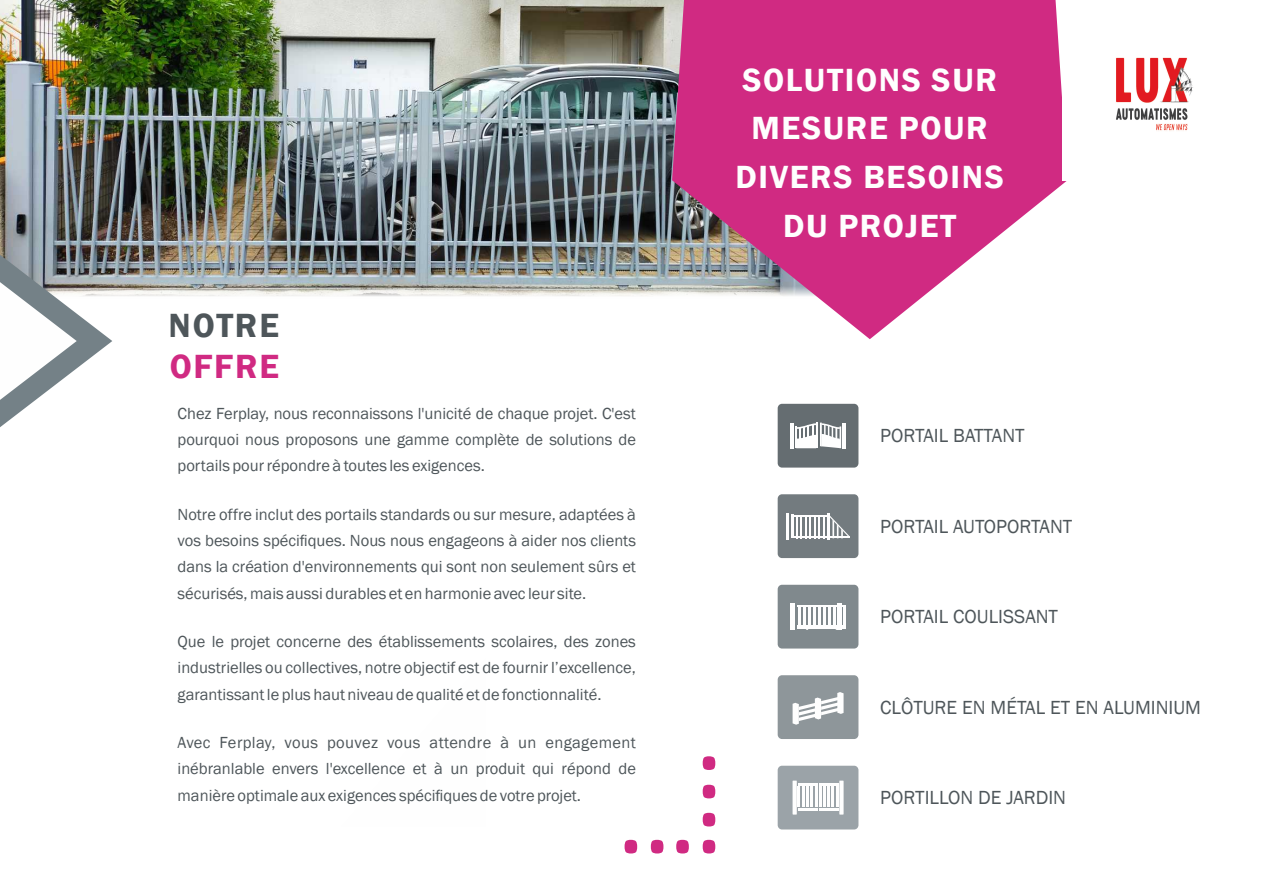
<style>
.page{position:relative;width:1263px;height:893px;background:#fff}
.page>*{position:absolute;margin:0;border:0;box-sizing:border-box;transform-origin:0 0}
.t1{font:600 34.5px "Franklin Gothic";letter-spacing:.05em;color:#4e565a}
.t2{font:600 34.5px "Franklin Gothic";letter-spacing:.05em;color:#d02a82}
.t3{font:600 33px/48.6px "Franklin Gothic";letter-spacing:.05em;color:#fefefe;text-align:center}
.t4{font:19.5px "Franklin Gothic";color:#4e565a}
.t5{font:16.5px/26.2px "Franklin Gothic";color:#4e565a;text-align:justify}
</style>
<div class="page">
<img style="left:0;top:0;width:672px;height:286px">
<svg style="left:112px;top:286px;width:560px;height:10px"></svg>
<svg style="left:672px;top:0;width:395px;height:339px;fill:#d02a82"></svg>
<div style="left:778px;top:404px;width:80px;height:64px;background:#656d71;border-radius:4px"></div>
<hr style="left:795px;top:426px;width:2px;height:22px;background:#fefefe">
<hr style="left:790px;top:423px;width:4px;height:25px;background:#fefefe">
<hr style="left:842px;top:423px;width:4px;height:25px;background:#fefefe">
<svg style="left:797px;top:423px;width:44px;height:25px"></svg>
<svg style="left:778px;top:585px;width:80px;height:63px"></svg>
<hr style="left:803px;top:605px;width:2px;height:23px;background:#fefefe">
<hr style="left:808px;top:605px;width:2px;height:23px;background:#fefefe">
<hr style="left:818px;top:605px;width:2px;height:23px;background:#fefefe">
<hr style="left:823px;top:605px;width:2px;height:23px;background:#fefefe">
<hr style="left:834px;top:605px;width:2px;height:23px;background:#fefefe">
<hr style="left:838px;top:605px;width:2px;height:23px;background:#fefefe">
<svg style="left:778px;top:675px;width:80px;height:64px;background:#9da4a8"></svg>
<svg style="left:778px;top:494px;width:80px;height:64px;background:#888f92"></svg>
<svg style="left:703px;top:756px;width:12px;height:14px"></svg>
<svg style="left:703px;top:785px;width:12px;height:13px"></svg>
<svg style="left:703px;top:840px;width:12px;height:13px"></svg>
<svg style="left:703px;top:813px;width:12px;height:13px"></svg>
<svg style="left:676px;top:840px;width:13px;height:13px"></svg>
<svg style="left:651px;top:840px;width:12px;height:13px"></svg>
<svg style="left:624px;top:840px;width:13px;height:13px"></svg>
<svg style="left:0;top:219px;width:112px;height:208px"></svg>
<div style="left:778px;top:766px;width:80px;height:63px;background:#9ba3a8;border-radius:4px"></div>
<hr style="left:798px;top:786px;width:2px;height:21px;background:#fefefe">
<hr style="left:802px;top:786px;width:2px;height:21px;background:#fefefe">
<hr style="left:806px;top:786px;width:3px;height:21px;background:#fefefe">
<hr style="left:811px;top:786px;width:2px;height:21px;background:#fefefe">
<hr style="left:815px;top:786px;width:2px;height:21px;background:#fefefe">
<hr style="left:798px;top:808px;width:19px;height:3px;background:#fefefe">
<svg style="left:839px;top:781px;width:4px;height:34px"></svg>
<div style="left:792px;top:781px;width:5px;height:34px;background:#fefefe"></div>
<svg style="left:798px;top:783px;width:40px;height:2px"></svg>
<hr style="left:836px;top:786px;width:2px;height:21px;background:#fefefe">
<hr style="left:832px;top:786px;width:2px;height:21px;background:#fefefe">
<hr style="left:827px;top:786px;width:3px;height:21px;background:#fefefe">
<hr style="left:823px;top:786px;width:2px;height:21px;background:#fefefe">
<hr style="left:819px;top:786px;width:2px;height:21px;background:#fefefe">
<hr style="left:819px;top:808px;width:19px;height:3px;background:#fefefe">
<img style="left:1062px;top:8px;width:131px;height:172px">
<h1 class="t1" style="left:169px;top:313px;width:112px">NOTRE</h1>
<h1 class="t2" style="left:170px;top:353px;width:111px">OFFRE</h1>
<p class="t5" style="left:178px;top:402px;width:460px">Chez Ferplay, nous reconnaissons l'unicité de chaque projet. C'est pourquoi nous proposons une gamme complète de solutions de portails pour répondre à toutes les exigences.</p>
<p class="t5" style="left:178px;top:503px;width:460px">Notre offre inclut des portails standards ou sur mesure, adaptées à vos besoins spécifiques. Nous nous engageons à aider nos clients dans la création d'environnements qui sont non seulement sûrs et sécurisés, mais aussi durables et en harmonie avec leur site.</p>
<p class="t5" style="left:178px;top:630px;width:460px">Que le projet concerne des établissements scolaires, des zones industrielles ou collectives, notre objectif est de fournir l’excellence, garantissant le plus haut niveau de qualité et de fonctionnalité.</p>
<p class="t5" style="left:178px;top:731px;width:460px">Avec Ferplay, vous pouvez vous attendre à un engagement inébranlable envers l'excellence et à un produit qui répond de manière optimale aux exigences spécifiques de votre projet.</p>
<h2 class="t3" style="left:735px;top:58px;width:270px">SOLUTIONS SUR<br>MESURE POUR<br>DIVERS BESOINS<br>DU PROJET</h2>
<p class="t4" style="left:880px;top:429px;width:146px">PORTAIL BATTANT</p>
<p class="t4" style="left:880px;top:519px;width:194px">PORTAIL AUTOPORTANT</p>
<p class="t4" style="left:880px;top:609px;width:179px">PORTAIL COULISSANT</p>
<p class="t4" style="left:880px;top:700px;width:322px">CLÔTURE EN MÉTAL ET EN ALUMINIUM</p>
<p class="t4" style="left:880px;top:790px;width:187px">PORTILLON DE JARDIN</p>
</div>
